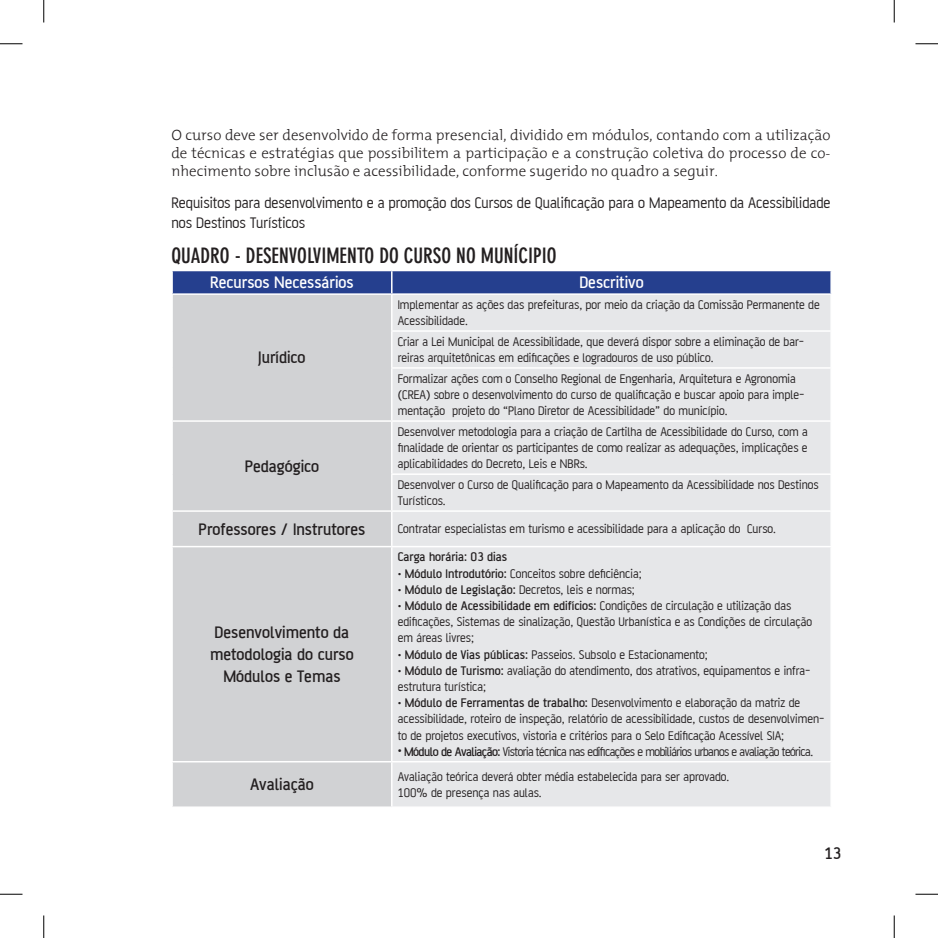
<style>
.page{position:relative;width:938px;height:938px;background:#fff}
.page>*{position:absolute;margin:0;border:0;box-sizing:border-box;transform-origin:0 0}
.t1{font:700 condensed 21px "DIN Neuzeit Grotesk";color:#231f20}
.t2{font:500 18px/21.6px "AF Battersea";color:#231f20;text-align:center}
.t3{font:500 18px "AF Battersea";color:#fff}
.t4{font:16.5px/19.8px "AF Battersea";color:#231f20}
.t5{font:300 15px/18px "The Mix 3";color:#231f20;text-align:justify}
.t6{font:13.5px/16.2px "AF Battersea";color:#231f20}
.t7{font:13.5px "AF Battersea";letter-spacing:-.04em;color:#231f20}
.t8{font:500 13.5px "AF Battersea";color:#231f20}
.s1{font-weight:500}
</style>
<div class="page">
<div style="left:173px;top:271px;width:657px;height:22px;background:#253f8e"></div>
<div style="left:173px;top:295px;width:218px;height:511px;background:#d1d2d4"></div>
<div style="left:393px;top:295px;width:437px;height:511px;background:#e6e7e9"></div>
<hr style="left:391px;top:271px;width:2px;height:22px;background:#fff">
<hr style="left:171px;top:420px;width:221px;height:2px;background:#fff">
<hr style="left:171px;top:510px;width:221px;height:2px;background:#fff">
<hr style="left:171px;top:546px;width:221px;height:1px;background:#fff">
<hr style="left:171px;top:761px;width:221px;height:1px;background:#fff">
<hr style="left:391px;top:330px;width:441px;height:2px;background:#fff">
<hr style="left:391px;top:367px;width:441px;height:2px;background:#fff">
<hr style="left:392px;top:420px;width:440px;height:2px;background:#fff">
<hr style="left:391px;top:473px;width:441px;height:2px;background:#fff">
<hr style="left:392px;top:510px;width:440px;height:2px;background:#fff">
<hr style="left:392px;top:546px;width:440px;height:1px;background:#fff">
<hr style="left:392px;top:761px;width:440px;height:1px;background:#fff">
<svg style="left:0;top:44px;width:22px;height:1px"></svg>
<svg style="left:915px;top:44px;width:23px;height:1px"></svg>
<svg style="left:0;top:894px;width:22px;height:1px"></svg>
<svg style="left:915px;top:894px;width:23px;height:1px"></svg>
<svg style="left:44px;top:0;width:1px;height:23px"></svg>
<svg style="left:44px;top:915px;width:1px;height:23px"></svg>
<svg style="left:894px;top:0;width:1px;height:23px"></svg>
<svg style="left:894px;top:915px;width:1px;height:23px"></svg>
<p class="t5" style="left:171px;top:125px;width:661px">O curso deve ser desenvolvido de forma presencial, dividido em módulos, contando com a utilização de técnicas e estratégias que possibilitem a participação e a construção coletiva do processo de co&shy;nhecimento sobre inclusão e acessibilidade, conforme sugerido no quadro a seguir.</p>
<p class="t4" style="left:171px;top:193px;width:661px">Requisitos para desenvolvimento e a promoção dos Cursos de Qualificação para o Mapeamento da Acessibilidade nos Destinos Turísticos</p>
<h1 class="t1" style="left:171px;top:244px;width:387px">QUADRO - DESENVOLVIMENTO DO CURSO NO MUNÍCIPIO</h1>
<h2 class="t3" style="left:210px;top:273px;width:145px">Recursos Necessários</h2>
<h2 class="t3" style="left:579px;top:273px;width:66px">Descritivo</h2>
<h2 class="t2" style="left:258px;top:347px;width:49px">Jurídico</h2>
<h2 class="t2" style="left:245px;top:455px;width:76px">Pedagógico</h2>
<p class="t6" style="left:398px;top:296px;width:423px">Implementar as ações das prefeituras, por meio da criação da Comissão Permanente de<br>Acessibilidade.</p>
<p class="t6" style="left:398px;top:333px;width:408px">Criar a Lei Municipal de Acessibilidade, que deverá dispor sobre a eliminação de bar&shy;reiras arquitetônicas em edificações e logradouros de uso público.</p>
<p class="t6" style="left:398px;top:370px;width:408px">Formalizar ações com o Conselho Regional de Engenharia, Arquitetura e Agronomia (CREA) sobre o desenvolvimento do curso de qualificação e buscar apoio para imple&shy;mentação projeto do “Plano Diretor de Acessibilidade” do município.</p>
<p class="t6" style="left:398px;top:423px;width:411px;text-align:justify">Desenvolver metodologia para a criação de Cartilha de Acessibilidade do Curso, com a finalidade de orientar os participantes de como realizar as adequações, implicações e aplicabilidades do Decreto, Leis e NBRs.</p>
<p class="t6" style="left:398px;top:476px;width:422px">Desenvolver o Curso de Qualificação para o Mapeamento da Acessibilidade nos Destinos<br>Turísticos.</p>
<h2 class="t2" style="left:199px;top:518px;width:168px">Professores / Instrutores</h2>
<p class="t6" style="left:398px;top:521px;width:380px">Contratar especialistas em turismo e acessibilidade para a aplicação do Curso.</p>
<h2 class="t2" style="left:210px;top:622px;width:145px">Desenvolvimento da metodologia do curso<br>Módulos e Temas</h2>
<p class="t8" style="left:398px;top:550px;width:111px">Carga horária: 03 dias</p>
<p class="t6" style="left:398px;top:565px;width:245px"><span class="s1">• Módulo Introdutório:</span> Conceitos sobre deficiência;</p>
<p class="t6" style="left:398px;top:581px;width:239px"><span class="s1">• Módulo de Legislação:</span> Decretos, leis e normas;</p>
<p class="t6" style="left:398px;top:597px;width:416px"><span class="s1">• Módulo de Acessibilidade em edifícios:</span> Condições de circulação e utilização das edificações, Sistemas de sinalização, Questão Urbanística e as Condições de circulação em áreas livres;</p>
<p class="t6" style="left:398px;top:646px;width:311px"><span class="s1">• Módulo de Vias públicas:</span> Passeios. Subsolo e Estacionamento;</p>
<p class="t6" style="left:398px;top:662px;width:414px"><span class="s1">• Módulo de Turismo:</span> avaliação do atendimento, dos atrativos, equipamentos e infra&shy;estrutura turística;</p>
<p class="t6" style="left:398px;top:695px;width:428px"><span class="s1">• Módulo de Ferramentas de trabalho:</span> Desenvolvimento e elaboração da matriz de acessibilidade, roteiro de inspeção, relatório de acessibilidade, custos de desenvolvimen&shy;to de projetos executivos, vistoria e critérios para o Selo Edificação Acessível SIA;</p>
<p class="t7" style="left:398px;top:744px;width:417px">• <span class="s1">Módulo de Avaliação:</span> Vistoria técnica nas edificações e mobiliários urbanos e avaliação teórica.</p>
<h2 class="t2" style="left:250px;top:774px;width:65px">Avaliação</h2>
<p class="t6" style="left:398px;top:768px;width:333px">Avaliação teórica deverá obter média estabelecida para ser aprovado.<br>100% de presença nas aulas.</p>
<h2 class="t2" style="left:824px;top:843px;width:18px">13</h2>
</div>
